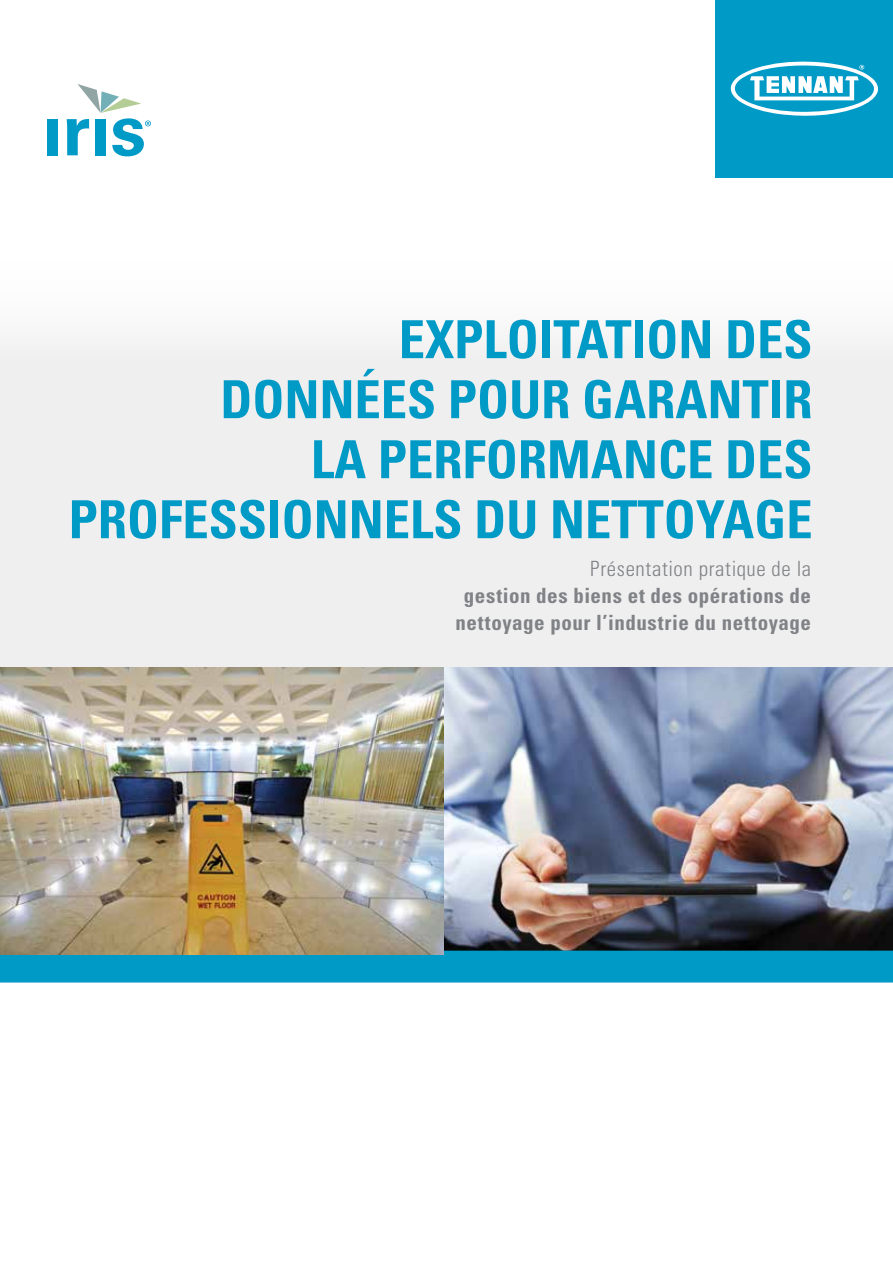
<style>
.page{position:relative;width:893px;height:1263px;background:#fff}
.page>*{position:absolute;margin:0;border:0;box-sizing:border-box;transform-origin:0 0}
.t1{font:700 condensed 52.5px/60px "Univers LT Std";color:#009ac7;text-align:right}
.t2{font:700 condensed 21px/27px "Univers LT Std";letter-spacing:.025em;color:#808285;text-align:center}
.t3{font:300 condensed 21px "Univers LT Std";letter-spacing:.03em;color:#808285}
</style>
<div class="page">
<div style="left:0;top:253px;width:893px;height:419px;background:#efeff0"></div>
<img style="left:443px;top:667px;width:450px;height:265px">
<svg style="left:0;top:932px;width:893px;height:50px"></svg>
<div style="left:47px;top:119px;width:10px;height:36px;background:#009ac7"></div>
<svg style="left:67px;top:84px;width:84px;height:72px"></svg>
<img style="left:0;top:667px;width:443px;height:288px">
<div style="left:716px;top:0;width:177px;height:177px;background:#009ac7"></div>
<svg style="left:730px;top:61px;width:148px;height:55px"></svg>
<p class="t1" style="left:69px;top:309px;width:745px">EXPLOITATION DES<br>DONNÉES POUR GARANTIR<br>LA PERFORMANCE DES<br>PROFESSIONNELS DU NETTOYAGE</p>
<p class="t3" style="left:590px;top:556px;width:222px">Présentation pratique de la</p>
<p class="t2" style="left:455px;top:582px;width:357px">gestion des biens et des opérations de nettoyage pour l’industrie du nettoyage</p>
</div>
